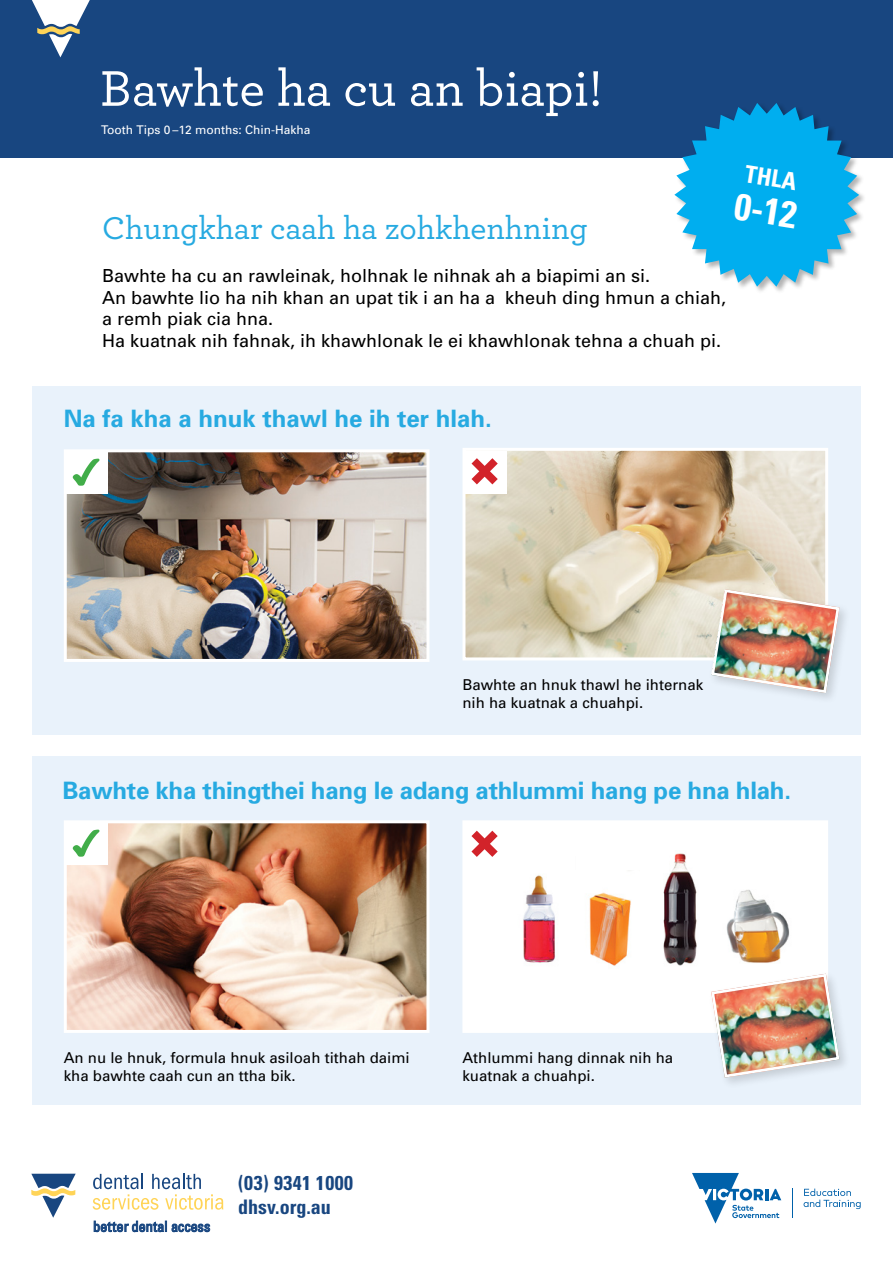
<style>
.page{position:relative;width:893px;height:1263px;background:#fff}
.page>*{position:absolute;margin:0;border:0;box-sizing:border-box;transform-origin:0 0}
.t1{font:500 52.5px "Archer";letter-spacing:-.005em;color:#fff}
.t2{font:700 condensed 37.5px "Univers";color:#fff}
.t3{font:500 33px "Archer";color:#27aae1}
.t4{font:700 24px "Univers";letter-spacing:-.01em;color:#27aae1}
.t5{font:700 condensed 24px "Univers";color:#fff}
.t6{font:700 condensed 20.1px/23.5px "Univers";letter-spacing:.025em;color:#184680}
.t7{font:18px/21.6px "Univers";color:#000}
.t8{font:15px/18px "Univers";color:#000}
.t9{font:condensed 14.55px "Univers";letter-spacing:-.01em;color:#184680}
.t10{font:12px "Univers";color:#fff}
</style>
<div class="page">
<div style="left:32px;top:756px;width:829px;height:349px;background:#e9f2fb"></div>
<div style="left:32px;top:386px;width:829px;height:349px;background:#e9f2fb"></div>
<div style="left:0;top:0;width:893px;height:157px;background:#184680"></div>
<div style="left:673px;top:102px;width:193px;height:192px;background:#000;opacity:.3"></div>
<svg style="left:674px;top:103px;width:185px;height:184px"></svg>
<img style="left:466px;top:452px;width:358px;height:204px">
<div style="left:462px;top:448px;width:366px;height:212px;border:3px solid #fff"></div>
<div style="left:464px;top:451px;width:42px;height:42px;background:#fff"></div>
<svg style="left:472px;top:458px;width:26px;height:26px"></svg>
<img style="left:68px;top:453px;width:357px;height:205px">
<div style="left:64px;top:449px;width:365px;height:213px;border:3px solid #fff"></div>
<div style="left:65px;top:451px;width:43px;height:42px;background:#fff"></div>
<svg style="left:73px;top:459px;width:26px;height:27px"></svg>
<div style="left:708px;top:586px;width:143px;height:119px;background:#000;opacity:.15"></div>
<img style="left:710px;top:588px;width:131px;height:107px">
<div style="left:462px;top:820px;width:366px;height:213px;background:#fff"></div>
<svg style="left:471px;top:831px;width:27px;height:26px"></svg>
<img style="left:68px;top:824px;width:357px;height:205px">
<div style="left:64px;top:820px;width:365px;height:213px;border:3px solid #fff"></div>
<div style="left:65px;top:822px;width:43px;height:42px;background:#fff"></div>
<svg style="left:73px;top:830px;width:26px;height:27px"></svg>
<img style="left:523px;top:875px;width:32px;height:88px">
<img style="left:589px;top:892px;width:42px;height:74px">
<img style="left:663px;top:853px;width:34px;height:113px">
<img style="left:726px;top:889px;width:64px;height:74px">
<div style="left:708px;top:970px;width:143px;height:120px;background:#000;opacity:.15"></div>
<img style="left:710px;top:972px;width:131px;height:107px">
<svg style="left:32px;top:0;width:58px;height:57px"></svg>
<svg style="left:31px;top:1174px;width:45px;height:44px"></svg>
<svg style="left:93px;top:1174px;width:130px;height:36px"></svg>
<svg style="left:94px;top:1220px;width:116px;height:12px"></svg>
<hr style="left:792px;top:1188px;width:1px;height:30px;background:#0061aa">
<svg style="left:692px;top:1173px;width:89px;height:50px"></svg>
<svg style="left:803px;top:1188px;width:58px;height:21px"></svg>
<h1 class="t1" style="left:100px;top:51px;width:504px">Bawhte ha cu an biapi!</h1>
<p class="t10" style="left:101px;top:123px;width:211px">Tooth Tips 0 –12 months: Chin-Hakha</p>
<h3 class="t3" style="left:102px;top:204px;width:487px">Chungkhar caah ha zohkhenhning</h3>
<h3 class="t5" style="left:747px;top:159px;width:53px;rotate:9deg">THLA</h3>
<h2 class="t2" style="left:739px;top:183px;width:64px;rotate:9deg">0-12</h2>
<p class="t7" style="left:102px;top:265px;width:626px">Bawhte ha cu an rawleinak, holhnak le nihnak ah a biapimi an si.<br>An bawhte lio ha nih khan an upat tik i an ha a kheuh ding hmun a chiah, a remh piak cia hna.<br>Ha kuatnak nih fahnak, ih khawhlonak le ei khawhlonak tehna a chuah pi.</p>
<h3 class="t4" style="left:64px;top:403px;width:430px">Na fa kha a hnuk thawl he ih ter hlah.</h3>
<p class="t8" style="left:462px;top:675px;width:242px">Bawhte an hnuk thawl he ihternak nih ha kuatnak a chuahpi.</p>
<h3 class="t4" style="left:63px;top:774px;width:730px">Bawhte kha thingthei hang le adang athlummi hang pe hna hlah.</h3>
<p class="t8" style="left:64px;top:1048px;width:347px">An nu le hnuk, formula hnuk asiloah tithah daimi kha bawhte caah cun an ttha bik.</p>
<p class="t9" style="left:93px;top:1217px;width:119px">better dental access</p>
<p class="t6" style="left:238px;top:1171px;width:116px">(03) 9341 1000 dhsv.org.au</p>
<p class="t8" style="left:462px;top:1048px;width:212px">Athlummi hang dinnak nih ha kuatnak a chuahpi.</p>
</div>
